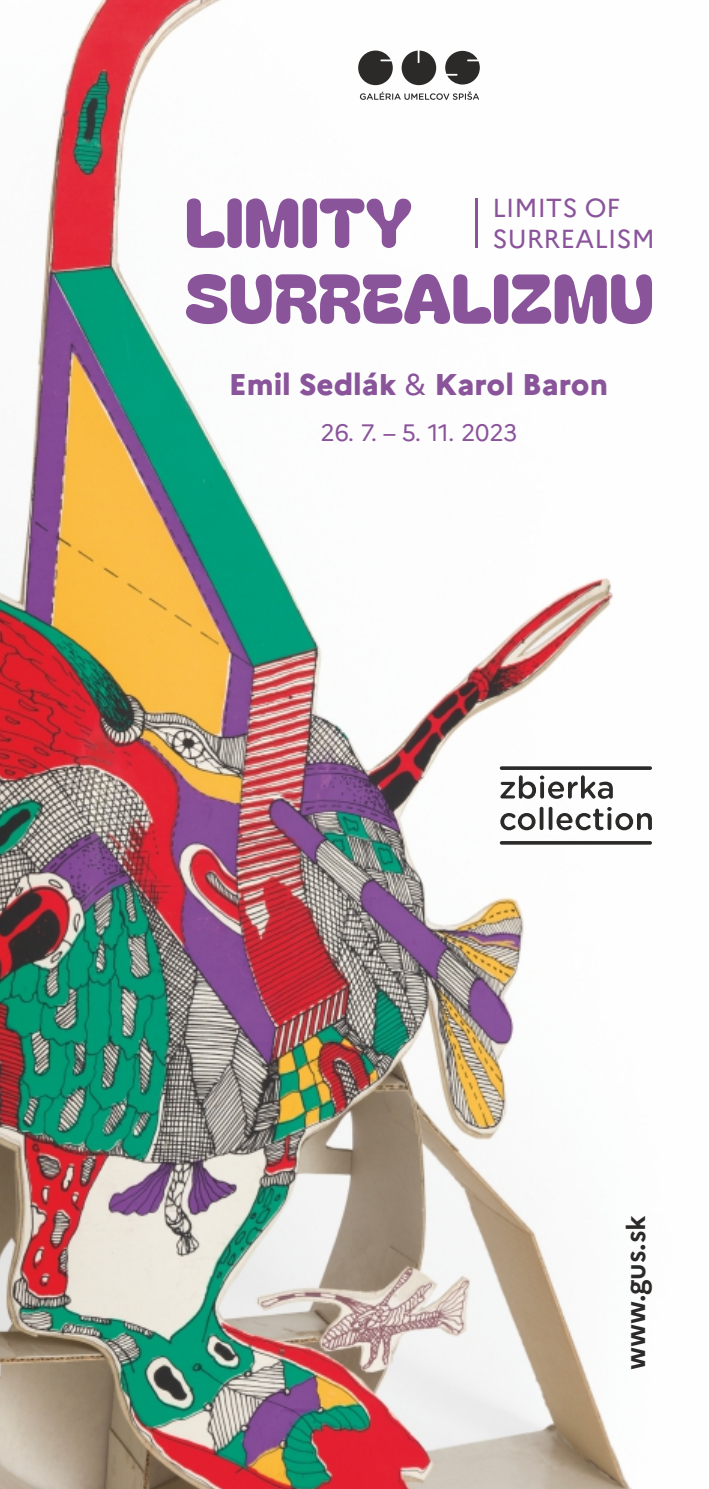
<style>
.page{position:relative;width:709px;height:1489px;background:#fff}
.page>*{position:absolute;margin:0;border:0;box-sizing:border-box;transform-origin:0 0}
.t1{font:68px/75.8px "Bagel Fat One";color:#8a549b}
.t2{font:800 30px "Marianne";color:#8a549b}
.t3{font:700 27.5px "Marianne";color:#2b2a29}
.t4{font:26px/30.8px "Marianne";color:#8a549b}
.t5{font:23.75px "Marianne";letter-spacing:-.005em;color:#8a549b}
.s1{font-weight:400}
</style>
<div class="page">
<img style="left:0;top:1px;width:652px;height:1487px">
<svg style="left:360px;top:91px;width:119px;height:9px"></svg>
<svg style="left:358px;top:51px;width:35px;height:34px"></svg>
<svg style="left:401px;top:51px;width:35px;height:34px"></svg>
<svg style="left:445px;top:51px;width:35px;height:34px"></svg>
<hr style="left:475px;top:199px;width:3px;height:49px;background:#8a549b">
<svg style="left:500px;top:766px;width:152px;height:4px"></svg>
<svg style="left:500px;top:775px;width:113px;height:23px"></svg>
<svg style="left:500px;top:806px;width:152px;height:24px"></svg>
<hr style="left:500px;top:841px;width:152px;height:3px;background:#2b2a29;border-radius:2px">
<h1 class="t1" style="left:185px;top:184px;width:471px">LIMITY<br>SURREALIZMU</h1>
<p class="t4" style="left:492px;top:195px;width:164px">LIMITS OF<br>SURREALISM</p>
<p class="t2" style="left:229px;top:372px;width:380px">Emil Sedlák <span class="s1">&amp;</span> Karol Baron</p>
<p class="t5" style="left:320px;top:423px;width:198px">26. 7. – 5. 11. 2023</p>
<p class="t3" style="left:624px;top:1369px;width:156px;rotate:-90deg">www.gus.sk</p>
</div>
